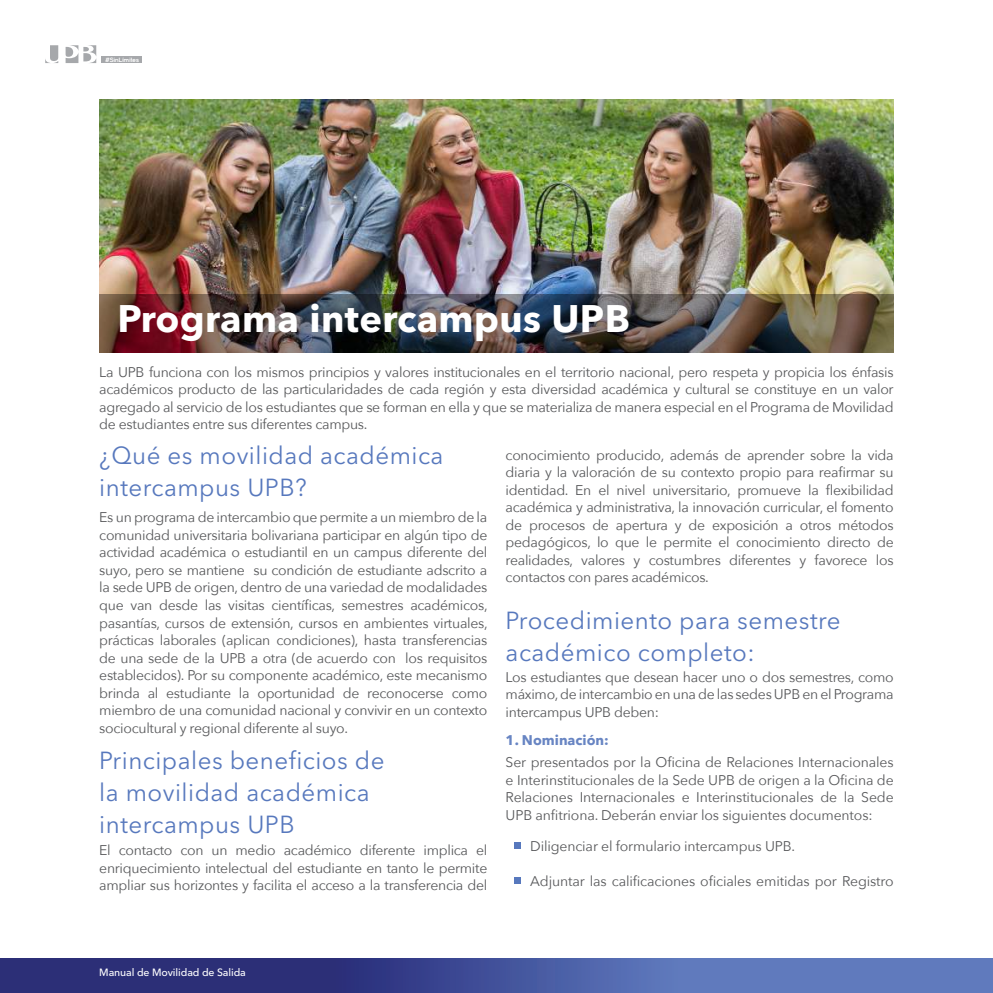
<style>
.page{position:relative;width:993px;height:993px;background:#fff}
.page>*{position:absolute;margin:0;border:0;box-sizing:border-box;transform-origin:0 0}
.t1{font:700 37.98px "Avenir Next LT Pro";letter-spacing:.01em;color:#fff}
.t2{font:24.5px/31.5px "Avenir Next LT Pro";letter-spacing:.02em;color:#5778bd}
.t3{font:14px/17.5px "Avenir Next";letter-spacing:-.02em;color:#57585a;text-align:justify}
.t4{font:700 14px "Avenir Next";color:#6885c3}
.t5{font:500 10.5px "Avenir Next LT Pro";letter-spacing:-.01em;color:#fff}
.t6{font:6.12px "Vice City Sans";color:#fff}
</style>
<div class="page">
<svg style="left:0;top:958px;width:992px;height:34px;background:#445399"></svg>
<svg style="left:45px;top:45px;width:51px;height:18px"></svg>
<div style="left:101px;top:57px;width:40px;height:6px;background:#a6a8ab"></div>
<img style="left:99px;top:99px;width:794px;height:195px">
<img style="left:99px;top:294px;width:794px;height:58px">
<div style="left:514px;top:841px;width:7px;height:7px;background:#5778bd"></div>
<div style="left:514px;top:877px;width:7px;height:6px;background:#5778bd"></div>
<p class="t6" style="left:105px;top:56px;width:35px">#SinLímites</p>
<h1 class="t1" style="left:117px;top:295px;width:513px">Programa intercampus UPB</h1>
<p class="t3" style="left:99px;top:362px;width:795px">La UPB funciona con los mismos principios y valores institucionales en el territorio nacional, pero respeta y propicia los énfasis académicos producto de las particularidades de cada región y esta diversidad académica y cultural se constituye en un valor agregado al servicio de los estudiantes que se forman en ella y que se materializa de manera especial en el Programa de Movilidad de estudiantes entre sus diferentes campus.</p>
<h2 class="t2" style="left:99px;top:439px;width:345px">¿Qué es movilidad académica intercampus UPB?</h2>
<p class="t3" style="left:99px;top:508px;width:390px">Es un programa de intercambio que permite a un miembro de la comunidad universitaria bolivariana participar en algún tipo de actividad académica o estudiantil en un campus diferente del suyo, pero se mantiene su condición de estudiante adscrito a la sede UPB de origen, dentro de una variedad de modalidades que van desde las visitas científicas, semestres académicos, pasantías, cursos de extensión, cursos en ambientes virtuales, prácticas laborales (aplican condiciones), hasta transferencias de una sede de la UPB a otra (de acuerdo con los requisitos establecidos). Por su componente académico, este mecanismo brinda al estudiante la oportunidad de reconocerse como miembro de una comunidad nacional y convivir en un contexto sociocultural y regional diferente al suyo.</p>
<h2 class="t2" style="left:99px;top:745px;width:287px">Principales beneficios de la movilidad académica intercampus UPB</h2>
<p class="t3" style="left:99px;top:840px;width:389px">El contacto con un medio académico diferente implica el enriquecimiento intelectual del estudiante en tanto le permite ampliar sus horizontes y facilita el acceso a la transferencia del</p>
<p class="t3" style="left:505px;top:445px;width:389px">conocimiento producido, además de aprender sobre la vida diaria y la valoración de su contexto propio para reafirmar su identidad. En el nivel universitario, promueve la flexibilidad académica y administrativa, la innovación curricular, el fomento de procesos de apertura y de exposición a otros métodos pedagógicos, lo que le permite el conocimiento directo de realidades, valores y costumbres diferentes y favorece los contactos con pares académicos.</p>
<h2 class="t2" style="left:505px;top:604px;width:336px">Procedimiento para semestre académico completo:</h2>
<p class="t3" style="left:505px;top:667px;width:389px">Los estudiantes que desean hacer uno o dos semestres, como máximo, de intercambio en una de las sedes UPB en el Programa intercampus UPB deben:</p>
<p class="t4" style="left:505px;top:728px;width:105px">1. Nominación:</p>
<p class="t3" style="left:505px;top:752px;width:389px">Ser presentados por la Oficina de Relaciones Internacionales e Interinstitucionales de la Sede UPB de origen a la Oficina de Relaciones Internacionales e Interinstitucionales de la Sede UPB anfitriona. Deberán enviar los siguientes documentos:</p>
<p class="t3" style="left:530px;top:836px;width:266px">Diligenciar el formulario intercampus UPB.</p>
<p class="t3" style="left:530px;top:871px;width:365px">Adjuntar las calificaciones oficiales emitidas por Registro</p>
<p class="t5" style="left:99px;top:965px;width:148px">Manual de Movilidad de Salida</p>
</div>
